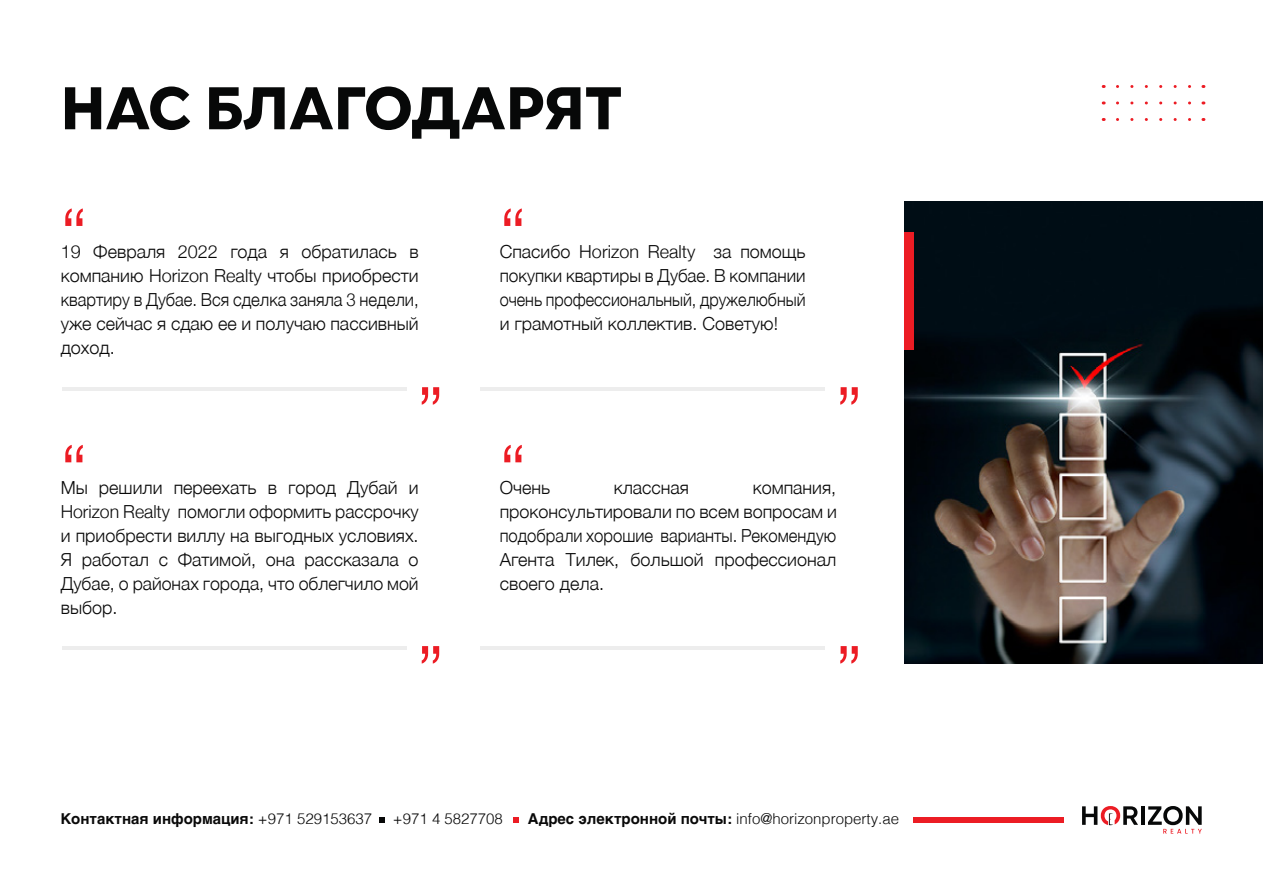
<style>
.page{position:relative;width:1263px;height:893px;background:#fff}
.page>*{position:absolute;margin:0;border:0;box-sizing:border-box;transform-origin:0 0}
.t1{font:300 72px "Helvetica Neue";color:#ec1c24}
.t2{font:800 60px "Gogh";color:#070808}
.t3{font:300 18px/24px "Helvetica Neue";color:#090909;text-align:justify}
.t4{font:300 15px "Helvetica";color:#090909}
.t5{font:700 15px "Helvetica";color:#090909}
.s1{font-weight:300}
.s2{font-weight:700}
</style>
<div class="page">
<img style="left:905px;top:202px;width:358px;height:462px">
<div style="left:905px;top:232px;width:9px;height:117px;background:#ec1c24"></div>
<hr style="left:62px;top:388px;width:344px;height:3px;background:#ededed">
<hr style="left:480px;top:388px;width:345px;height:3px;background:#ededed">
<hr style="left:62px;top:647px;width:344px;height:3px;background:#ededed">
<hr style="left:480px;top:647px;width:345px;height:3px;background:#ededed">
<svg style="left:1082px;top:806px;width:56px;height:19px"></svg>
<hr style="left:1141px;top:806px;width:3px;height:19px;background:#070808">
<svg style="left:1148px;top:806px;width:54px;height:28px"></svg>
<div style="left:913px;top:817px;width:150px;height:6px;background:#ec1c24"></div>
<svg style="left:513px;top:817px;width:6px;height:6px"></svg>
<svg style="left:379px;top:817px;width:6px;height:6px"></svg>
<svg style="left:1117px;top:85px;width:74px;height:3px"></svg>
<svg style="left:1117px;top:101px;width:74px;height:3px"></svg>
<svg style="left:1117px;top:118px;width:74px;height:3px"></svg>
<h2 class="t2" style="left:61px;top:70px;width:563px">НАС БЛАГОДАРЯТ</h2>
<h1 class="t1" style="left:61px;top:176px;width:28px">“</h1>
<h1 class="t1" style="left:500px;top:176px;width:28px">“</h1>
<p class="t3" style="left:61px;top:238px;width:359px">19 Февраля 2022 года я обратилась в компанию Horizon Realty чтобы приобрести квартиру в Дубае. Вся сделка заняла 3 недели, уже сейчас я сдаю ее и получаю пассивный доход.</p>
<p class="t3" style="left:500px;top:238px;width:307px">Спасибо Horizon Realty за помощь покупки квартиры в Дубае. В компании очень профессиональный, дружелюбный и грамотный коллектив. Советую!</p>
<h1 class="t1" style="left:444px;top:437px;width:28px;rotate:-180deg">“</h1>
<h1 class="t1" style="left:862px;top:437px;width:28px;rotate:-180deg">“</h1>
<h1 class="t1" style="left:61px;top:412px;width:28px">“</h1>
<h1 class="t1" style="left:500px;top:412px;width:28px">“</h1>
<p class="t3" style="left:61px;top:474px;width:359px">Мы решили переехать в город Дубай и Horizon Realty помогли оформить рассрочку и приобрести виллу на выгодных условиях.<br>Я работал с Фатимой, она рассказала о Дубае, о районах города, что облегчило мой выбор.</p>
<p class="t3" style="left:500px;top:474px;width:52px">Очень</p>
<p class="t3" style="left:614px;top:474px;width:77px">классная</p>
<p class="t3" style="left:500px;top:474px;width:339px;text-indent:253px">компания, проконсультировали по всем вопросам и подобрали хорошие варианты. Рекомендую Агента Тилек, большой профессионал своего дела.</p>
<h1 class="t1" style="left:444px;top:696px;width:28px;rotate:-180deg">“</h1>
<h1 class="t1" style="left:862px;top:696px;width:28px;rotate:-180deg">“</h1>
<p class="t5" style="left:60px;top:807px;width:313px">Контактная информация: <span class="s1">+971 529153637</span></p>
<p class="t4" style="left:393px;top:806px;width:111px">+971 4 5827708</p>
<p class="t4" style="left:528px;top:806px;width:373px"><span class="s2">Адрес электронной почты:</span> info@horizonproperty.ae</p>
</div>
